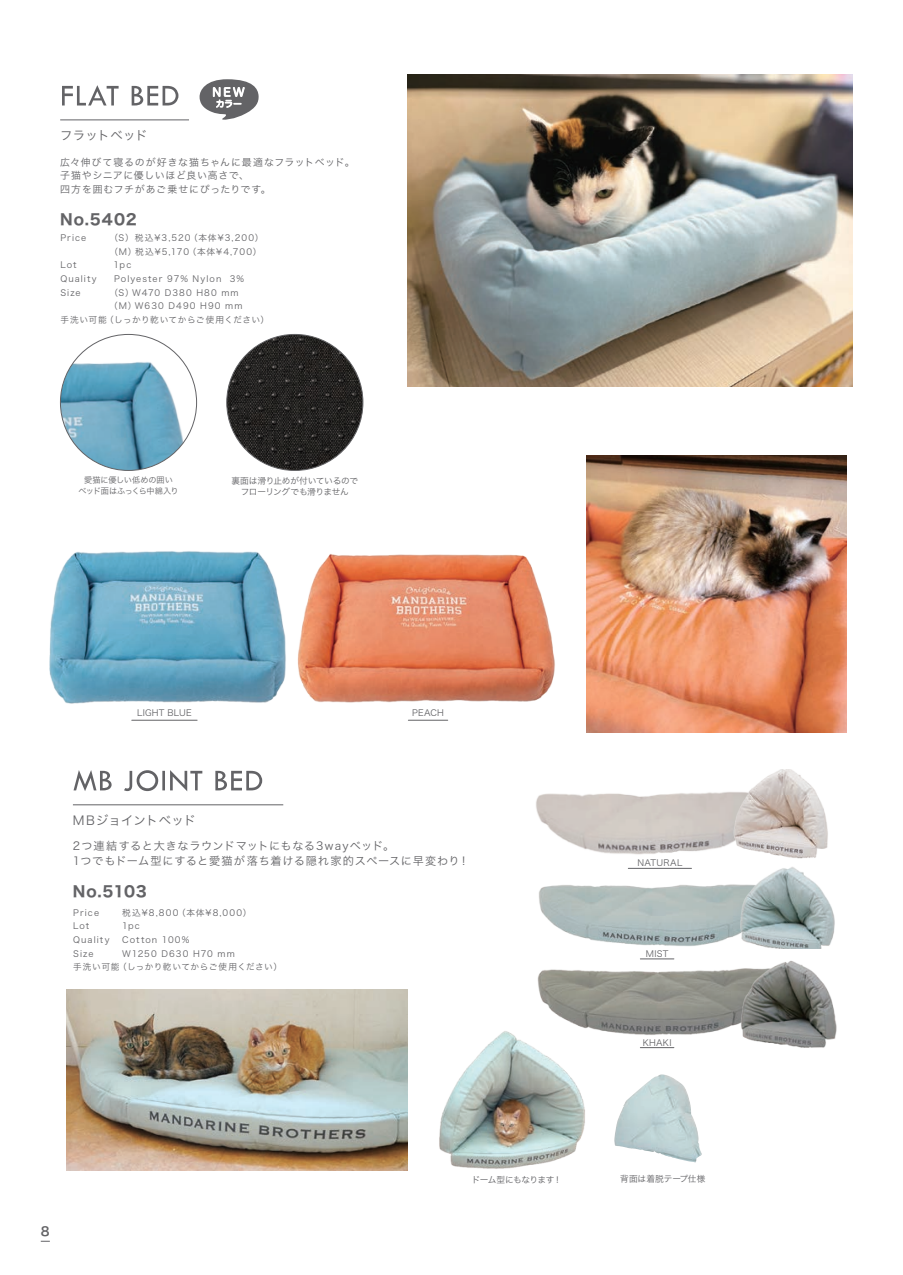
<style>
.page{position:relative;width:903px;height:1275px;background:#fff}
.page>*{position:absolute;margin:0;border:0;box-sizing:border-box;transform-origin:0 0}
.t1{font:14.88px "Hiragino Sans W7";letter-spacing:.06em;color:#636366}
.t2{font:12.42px "Hira Kaku Pro W3";letter-spacing:.02em;color:#636366}
.t3{font:12.42px "Hira Kaku Pro W6";color:#636366}
.t4{font:11.2px/14.9px "Hira Kaku Pro W3";letter-spacing:.065em;color:#636366}
.t5{font:9.97px/13.7px "Hira Kaku Pro W3";letter-spacing:.07em;color:#636366}
.t6{font:8.75px "Hiragino Sans W3";letter-spacing:.12em;color:#636366}
.t7{font:8.75px "Hira Kaku Pro W3";letter-spacing:.005em;color:#636366}
.t8{font:8.75px/13.7px "Hiragino Sans W3";letter-spacing:.085em;color:#636366;text-align:center}
.t9{font:8.75px/11.2px "Hira Kaku Pro W3";letter-spacing:-.035em;color:#636366;text-align:center}
.t10{font:8.75px "Hiragino Sans W3";letter-spacing:.05em;color:#636366}
.t11{font:8.75px "Hiragino Sans W3";letter-spacing:.09em;color:#636366}
.t12{font:8.75px "Hiragino Sans W3";letter-spacing:.14em;color:#636366}
.t13{font:8.75px "Hira Kaku Pro W3";letter-spacing:-.06em;color:#636366}
.t14{font:8.75px "Hira Kaku Pro W3";letter-spacing:.025em;color:#636366}
.t15{font:8.75px "Hira Kaku Pro W3";letter-spacing:.035em;color:#636366}
.t16{font:8.22px/11.2px "Hira Kaku Pro W3";letter-spacing:-.015em;color:#636366;text-align:center}
</style>
<div class="page">
<img style="left:439px;top:1031px;width:146px;height:138px">
<img style="left:614px;top:1074px;width:88px;height:88px">
<img style="left:66px;top:989px;width:342px;height:181px">
<svg style="left:74px;top:770px;width:188px;height:21px"></svg>
<hr style="left:73px;top:804px;width:210px;height:1px;background:#636366">
<hr style="left:628px;top:868px;width:63px;height:1px;background:#636366">
<hr style="left:640px;top:1047px;width:34px;height:1px;background:#636366">
<img style="left:536px;top:792px;width:196px;height:63px">
<img style="left:537px;top:958px;width:195px;height:82px">
<img style="left:539px;top:884px;width:196px;height:62px">
<img style="left:732px;top:770px;width:96px;height:89px">
<img style="left:732px;top:961px;width:105px;height:87px">
<img style="left:735px;top:867px;width:100px;height:82px">
<svg style="left:62px;top:85px;width:116px;height:20px"></svg>
<hr style="left:60px;top:120px;width:129px;height:1px;background:#636366">
<img style="left:227px;top:334px;width:136px;height:136px;border-radius:68px">
<img style="left:60px;top:334px;width:137px;height:136px;border-radius:68px">
<svg style="left:200px;top:79px;width:59px;height:41px"></svg>
<img style="left:408px;top:74px;width:444px;height:312px">
<img style="left:586px;top:455px;width:260px;height:278px">
<img style="left:49px;top:551px;width:232px;height:153px">
<img style="left:281px;top:554px;width:274px;height:149px">
<hr style="left:132px;top:720px;width:65px;height:1px;background:#636366">
<hr style="left:408px;top:720px;width:40px;height:1px;background:#636366">
<h2 class="t2" style="left:60px;top:125px;width:88px">フラットベッド</h2>
<p class="t5" style="left:60px;top:154px;width:296px">広々伸びて寝るのが好きな猫ちゃんに最適なフラットベッド。子猫やシニアに優しいほど良い高さで、<br>四方を囲むフチがあご乗せにぴったりです。</p>
<h1 class="t1" style="left:60px;top:207px;width:78px">No.5402</h1>
<p class="t6" style="left:60px;top:230px;width:28px">Price</p>
<p class="t6" style="left:109px;top:230px;width:156px">（S）税込¥3,520（本体¥3,200）</p>
<p class="t11" style="left:109px;top:244px;width:153px">（M）税込¥5,170（本体¥4,700）</p>
<p class="t6" style="left:60px;top:257px;width:73px">Lot　　　 1pc</p>
<p class="t6" style="left:60px;top:271px;width:38px">Quality</p>
<p class="t6" style="left:114px;top:271px;width:131px">Polyester 97% Nylon 3%</p>
<p class="t6" style="left:60px;top:285px;width:22px">Size</p>
<p class="t6" style="left:109px;top:285px;width:131px">（S）W470 D380 H80 mm</p>
<p class="t6" style="left:109px;top:298px;width:135px">（M）W630 D490 H90 mm</p>
<p class="t10" style="left:60px;top:312px;width:210px">手洗い可能（しっかり乾いてからご使用ください）</p>
<p class="t16" style="left:78px;top:474px;width:102px">愛猫に優しい低めの囲い<br>ベッド面はふっくら中綿入り</p>
<p class="t9" style="left:231px;top:474px;width:128px">裏面は滑り止めが付いているのでフローリングでも滑りません</p>
<p class="t14" style="left:137px;top:705px;width:56px">LIGHT BLUE</p>
<p class="t7" style="left:412px;top:705px;width:33px">PEACH</p>
<p class="t7" style="left:132px;top:712px;width:60px">DEEP GREEN</p>
<p class="t7" style="left:408px;top:712px;width:37px">BROWN</p>
<h2 class="t2" style="left:73px;top:810px;width:124px">MBジョイントベッド</h2>
<p class="t4" style="left:73px;top:838px;width:398px">2つ連結すると大きなラウンドマットにもなる3wayベッド。<br>1つでもドーム型にすると愛猫が落ち着ける隠れ家的スペースに早変わり！</p>
<h1 class="t1" style="left:73px;top:879px;width:76px">No.5103</h1>
<p class="t6" style="left:73px;top:904px;width:28px">Price</p>
<p class="t12" style="left:122px;top:904px;width:131px">税込¥8,800（本体¥8,000）</p>
<p class="t6" style="left:73px;top:918px;width:18px">Lot</p>
<p class="t6" style="left:122px;top:918px;width:19px">1pc</p>
<p class="t6" style="left:73px;top:932px;width:38px">Quality</p>
<p class="t6" style="left:122px;top:932px;width:69px">Cotton 100%</p>
<p class="t6" style="left:73px;top:945px;width:22px">Size</p>
<p class="t8" style="left:73px;top:946px;width:210px">W1250 D630 H70 mm<br>手洗い可能（しっかり乾いてからご使用ください）</p>
<p class="t15" style="left:637px;top:855px;width:46px">NATURAL</p>
<p class="t7" style="left:646px;top:946px;width:24px">MIST</p>
<p class="t7" style="left:643px;top:1034px;width:30px">KHAKI</p>
<h2 class="t3" style="left:41px;top:1220px;width:10px">8</h2>
<p class="t13" style="left:472px;top:1172px;width:92px">ドーム型にもなります！</p>
<p class="t7" style="left:620px;top:1171px;width:87px">背面は着脱テープ仕様</p>
</div>
